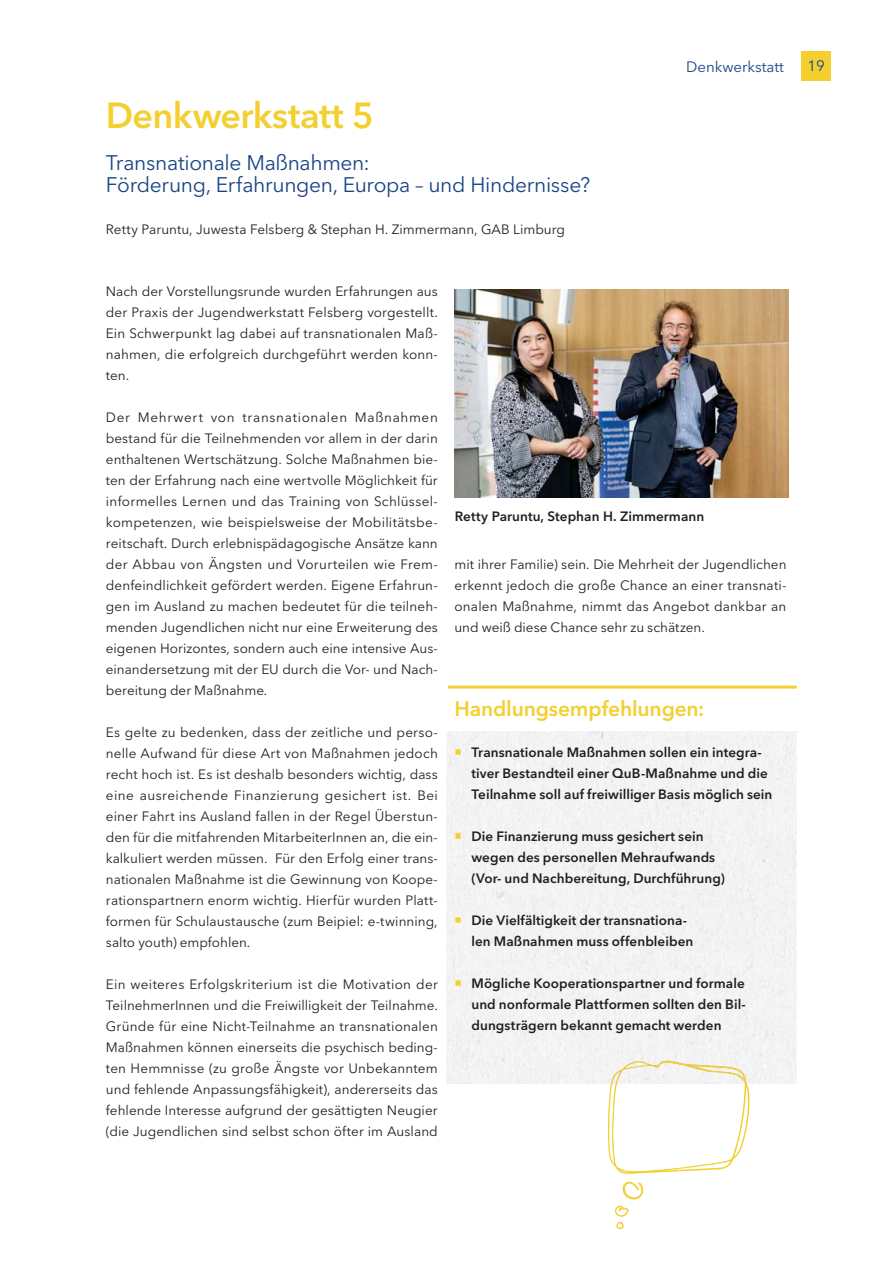
<style>
.page{position:relative;width:893px;height:1263px;background:#fff}
.page>*{position:absolute;margin:0;border:0;box-sizing:border-box;transform-origin:0 0}
.t1{font:600 36px "Avenir Next LT Pro";letter-spacing:-.02em;color:#f3d02f}
.t2{font:21px/22.5px "Avenir Next LT Pro";letter-spacing:-.015em;color:#194585}
.t3{font:600 21px "Avenir Next LT Pro";letter-spacing:-.01em;color:#f3d02f}
.t4{font:15px "Avenir Next LT Pro";color:#194585}
.t5{font:13.5px/21px "Avenir Next LT Pro";letter-spacing:.005em;color:#231f20;text-align:justify}
.t6{font:600 13.5px/21px "Avenir Next LT Pro";letter-spacing:.005em;color:#231f20}
</style>
<div class="page">
<div style="left:801px;top:51px;width:30px;height:30px;background:#f3d02e"></div>
<svg style="left:608px;top:1084px;width:142px;height:145px"></svg>
<img style="left:455px;top:290px;width:333px;height:208px">
<div style="left:446px;top:731px;width:351px;height:353px;background:#f3f3f3"></div>
<img style="left:611px;top:1061px;width:136px;height:23px">
<img style="left:617px;top:1063px;width:127px;height:21px">
<hr style="left:448px;top:686px;width:349px;height:3px;background:#f3d02f">
<svg style="left:456px;top:750px;width:5px;height:5px"></svg>
<svg style="left:456px;top:834px;width:5px;height:5px"></svg>
<svg style="left:456px;top:918px;width:5px;height:5px"></svg>
<svg style="left:456px;top:981px;width:5px;height:5px"></svg>
<h1 class="t1" style="left:106px;top:102px;width:270px">Denkwerkstatt 5</h1>
<h2 class="t2" style="left:106px;top:153px;width:486px">Transnationale Maßnahmen:<br>Förderung, Erfahrungen, Europa – und Hindernisse?</h2>
<p class="t5" style="left:106px;top:220px;width:461px">Retty Paruntu, Juwesta Felsberg &amp; Stephan H. Zimmermann, GAB Limburg</p>
<p class="t4" style="left:686px;top:61px;width:99px">Denkwerkstatt</p>
<p class="t4" style="left:807px;top:60px;width:19px">19</p>
<p class="t5" style="left:106px;top:282px;width:333px">Nach der Vorstellungsrunde wurden Erfahrungen aus der Praxis der Jugendwerkstatt Felsberg vorgestellt.<br>Ein Schwerpunkt lag dabei auf transnationalen Maß&shy;nahmen, die erfolgreich durchgeführt werden konn&shy;ten.</p>
<p class="t5" style="left:106px;top:408px;width:333px">Der Mehrwert von transnationalen Maßnahmen bestand für die Teilnehmenden vor allem in der darin enthaltenen Wertschätzung. Solche Maßnahmen bie&shy;ten der Erfahrung nach eine wertvolle Möglichkeit für informelles Lernen und das Training von Schlüssel&shy;kompetenzen, wie beispielsweise der Mobilitätsbe&shy;reitschaft. Durch erlebnispädagogische Ansätze kann der Abbau von Ängsten und Vorurteilen wie Frem&shy;denfeindlichkeit gefördert werden. Eigene Erfahrun&shy;gen im Ausland zu machen bedeutet für die teilneh&shy;menden Jugendlichen nicht nur eine Erweiterung des eigenen Horizontes, sondern auch eine intensive Aus&shy;einandersetzung mit der EU durch die Vor- und Nach&shy;bereitung der Maßnahme.</p>
<p class="t5" style="left:106px;top:723px;width:333px">Es gelte zu bedenken, dass der zeitliche und perso&shy;nelle Aufwand für diese Art von Maßnahmen jedoch recht hoch ist. Es ist deshalb besonders wichtig, dass eine ausreichende Finanzierung gesichert ist. Bei einer Fahrt ins Ausland fallen in der Regel Überstun&shy;den für die mitfahrenden MitarbeiterInnen an, die ein&shy;kalkuliert werden müssen. Für den Erfolg einer trans&shy;nationalen Maßnahme ist die Gewinnung von Koope&shy;rationspartnern enorm wichtig. Hierfür wurden Platt&shy;formen für Schulaustausche (zum Beipiel: e-twinning, salto youth) empfohlen.</p>
<p class="t5" style="left:106px;top:975px;width:333px">Ein weiteres Erfolgskriterium ist die Motivation der TeilnehmerInnen und die Freiwilligkeit der Teilnahme.<br>Gründe für eine Nicht-Teilnahme an transnationalen Maßnahmen können einerseits die psychisch beding&shy;ten Hemmnisse (zu große Ängste vor Unbekanntem und fehlende Anpassungsfähigkeit), andererseits das fehlende Interesse aufgrund der gesättigten Neugier (die Jugendlichen sind selbst schon öfter im Ausland</p>
<p class="t6" style="left:455px;top:507px;width:251px">Retty Paruntu, Stephan H. Zimmermann</p>
<p class="t5" style="left:454px;top:555px;width:333px">mit ihrer Familie) sein. Die Mehrheit der Jugendlichen erkennt jedoch die große Chance an einer transnati&shy;onalen Maßnahme, nimmt das Angebot dankbar an und weiß diese Chance sehr zu schätzen.</p>
<h2 class="t3" style="left:454px;top:700px;width:252px">Handlungsempfehlungen:</h2>
<p class="t6" style="left:471px;top:744px;width:302px">Transnationale Maßnahmen sollen ein integra&shy;tiver Bestandteil einer QuB-Maßnahme und die<br>Teilnahme soll auf freiwilliger Basis möglich sein</p>
<p class="t6" style="left:471px;top:828px;width:255px">Die Finanzierung muss gesichert sein wegen des personellen Mehraufwands (Vor- und Nachbereitung, Durchführung)</p>
<p class="t6" style="left:471px;top:912px;width:223px">Die Vielfältigkeit der transnationa&shy;len Maßnahmen muss offenbleiben</p>
<p class="t6" style="left:471px;top:974px;width:276px;text-align:justify">Mögliche Kooperationspartner und formale und nonformale Plattformen sollten den Bil&shy;dungsträgern bekannt gemacht werden</p>
</div>
